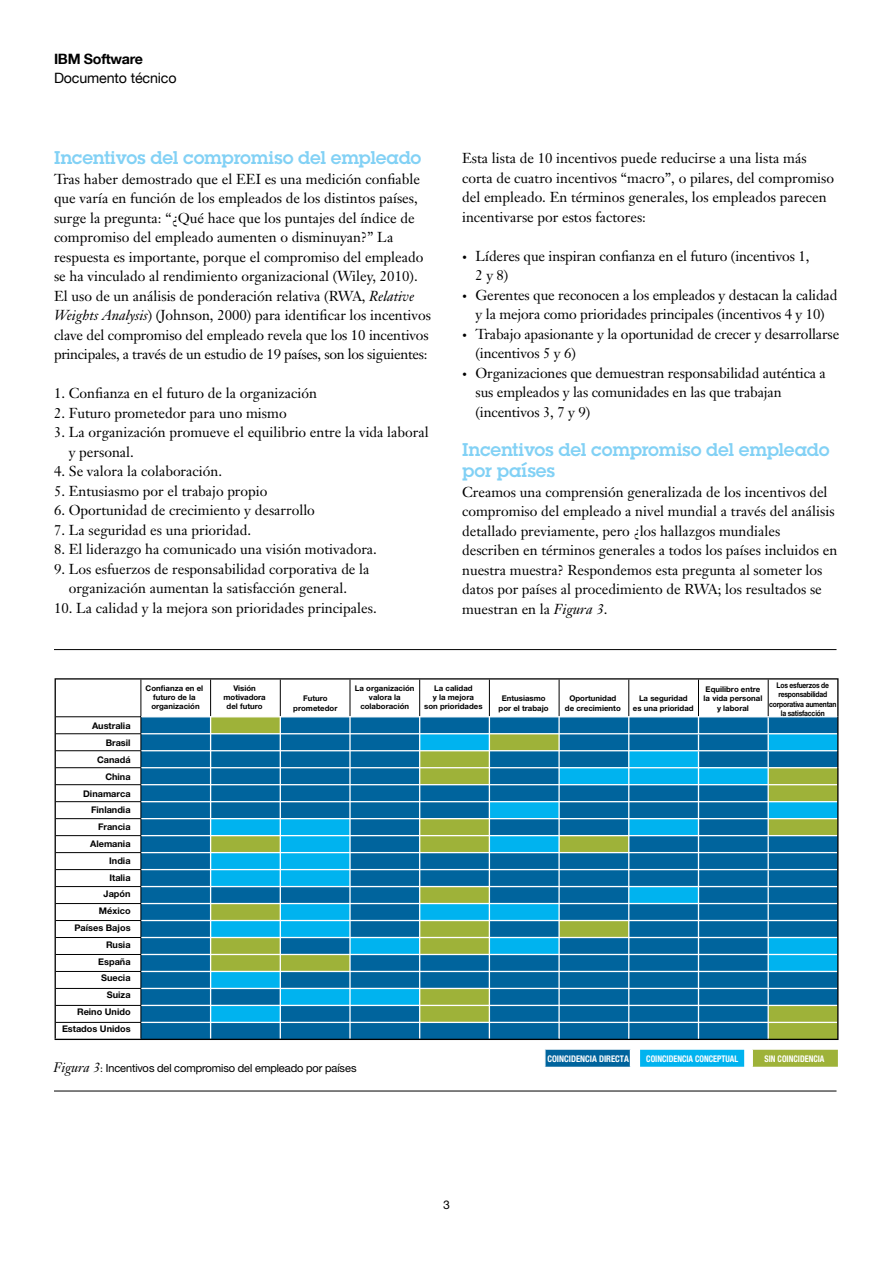
<style>
.page{position:relative;width:893px;height:1263px;background:#fff}
.page>*{position:absolute;margin:0;border:0;box-sizing:border-box;transform-origin:0 0}
.t1{font:18px/21px "Lubalin Demifor IBM";color:#82d1f5}
.t2{font:14.25px/19.5px "Janson Text LT Pro";color:#000}
.t3{font:14.25px "Helvetica Neue LT Com";letter-spacing:-.01em;color:#000}
.t4{font:700 14.25px "Helvetica Neue LT Com";letter-spacing:-.02em;color:#000}
.t5{font:12px "Helv Neuefor IBM";color:#000}
.t6{font:11.25px "Helv Neuefor IBM";letter-spacing:-.005em;color:#000}
.t7{font:700 9.15px/16.8px "Helvetica Neue LT Com";color:#000;text-align:right}
.t8{font:700 condensed 9.15px "Helvetica Neue LT Com";color:#fff;scale:.9 1}
.t9{font:700 condensed 9.15px "Helvetica Neue LT Com";color:#fff;scale:.95 1}
.t10{font:700 7.8px/9.4px "Helvetica Neue LT Com";color:#000;text-align:center}
.t11{font:700 7.8px/9.4px "Helvetica Neue LT Com";letter-spacing:-.025em;color:#000;text-align:center;scale:.86 1}
.s1{font-style:italic}
.s2{font-size:9.75px}
.s3{font-family:"Janson Text LT Pro";font-style:italic;font-size:13.5px}
.s4{font-family:"Janson Text LT Pro"}
</style>
<div class="page">
<hr style="left:54px;top:649px;width:782px;height:1px;background:#000">
<hr style="left:54px;top:1091px;width:782px;height:1px;background:#000">
<svg style="left:55px;top:717px;width:1px;height:322px"></svg>
<hr style="left:837px;top:679px;width:1px;height:38px;background:#000">
<hr style="left:768px;top:678px;width:70px;height:1px;background:#000">
<svg style="left:740px;top:678px;width:28px;height:1px"></svg>
<hr style="left:698px;top:678px;width:42px;height:1px;background:#000">
<hr style="left:654px;top:678px;width:44px;height:1px;background:#000">
<svg style="left:629px;top:678px;width:25px;height:1px"></svg>
<hr style="left:559px;top:678px;width:70px;height:1px;background:#000">
<hr style="left:489px;top:678px;width:68px;height:1px;background:#000">
<hr style="left:420px;top:678px;width:69px;height:1px;background:#000">
<hr style="left:350px;top:678px;width:70px;height:1px;background:#000">
<hr style="left:280px;top:678px;width:70px;height:1px;background:#000">
<hr style="left:211px;top:678px;width:69px;height:1px;background:#000">
<hr style="left:141px;top:678px;width:70px;height:1px;background:#000">
<hr style="left:55px;top:679px;width:1px;height:38px;background:#000">
<hr style="left:55px;top:678px;width:86px;height:1px;background:#000">
<hr style="left:698px;top:679px;width:1px;height:37px;background:#000">
<hr style="left:628px;top:679px;width:1px;height:37px;background:#000">
<hr style="left:559px;top:679px;width:1px;height:37px;background:#000">
<hr style="left:489px;top:679px;width:1px;height:37px;background:#000">
<hr style="left:419px;top:679px;width:1px;height:37px;background:#000">
<hr style="left:350px;top:679px;width:1px;height:37px;background:#000">
<hr style="left:280px;top:679px;width:1px;height:37px;background:#000">
<hr style="left:210px;top:679px;width:1px;height:37px;background:#000">
<hr style="left:141px;top:679px;width:1px;height:37px;background:#000">
<hr style="left:56px;top:1022px;width:85px;height:1px;background:#000">
<hr style="left:56px;top:1005px;width:85px;height:1px;background:#000">
<hr style="left:56px;top:988px;width:85px;height:1px;background:#000">
<hr style="left:56px;top:971px;width:85px;height:1px;background:#000">
<hr style="left:56px;top:954px;width:85px;height:1px;background:#000">
<hr style="left:56px;top:937px;width:85px;height:1px;background:#000">
<hr style="left:56px;top:920px;width:85px;height:1px;background:#000">
<hr style="left:56px;top:903px;width:85px;height:1px;background:#000">
<hr style="left:56px;top:886px;width:85px;height:1px;background:#000">
<hr style="left:56px;top:869px;width:85px;height:1px;background:#000">
<hr style="left:56px;top:852px;width:85px;height:1px;background:#000">
<hr style="left:56px;top:835px;width:85px;height:1px;background:#000">
<hr style="left:56px;top:818px;width:85px;height:1px;background:#000">
<hr style="left:56px;top:801px;width:85px;height:1px;background:#000">
<hr style="left:56px;top:784px;width:85px;height:1px;background:#000">
<hr style="left:56px;top:767px;width:85px;height:1px;background:#000">
<hr style="left:56px;top:750px;width:85px;height:1px;background:#000">
<hr style="left:56px;top:733px;width:85px;height:1px;background:#000">
<hr style="left:56px;top:716px;width:85px;height:1px;background:#000">
<svg style="left:140px;top:715px;width:698px;height:352px;background:#358dab"></svg>
<hr style="left:768px;top:679px;width:1px;height:37px;background:#000">
<svg style="left:767px;top:972px;width:2px;height:33px"></svg>
<svg style="left:767px;top:836px;width:2px;height:101px"></svg>
<svg style="left:698px;top:734px;width:1px;height:33px"></svg>
<hr style="left:768px;top:1039px;width:70px;height:1px;background:#000">
<svg style="left:767px;top:717px;width:2px;height:50px"></svg>
<svg style="left:837px;top:717px;width:1px;height:322px"></svg>
<hr style="left:489px;top:1039px;width:68px;height:1px;background:#000">
<hr style="left:420px;top:1039px;width:69px;height:1px;background:#000">
<hr style="left:350px;top:1039px;width:70px;height:1px;background:#000">
<hr style="left:280px;top:1039px;width:70px;height:1px;background:#000">
<hr style="left:211px;top:1039px;width:69px;height:1px;background:#000">
<hr style="left:141px;top:1039px;width:70px;height:1px;background:#000">
<hr style="left:55px;top:1039px;width:86px;height:1px;background:#000">
<svg style="left:141px;top:717px;width:1px;height:322px"></svg>
<p class="t4" style="left:54px;top:50px;width:90px">IBM Software</p>
<p class="t3" style="left:54px;top:69px;width:124px">Documento técnico</p>
<p class="t1" style="left:54px;top:147px;width:369px">Incentivos del compromiso del empleado</p>
<p class="t2" style="left:54px;top:169px;width:379px">Tras haber demostrado que el EEI es una medición confiable que varía en función de los empleados de los distintos países, surge la pregunta: “¿Qué hace que los puntajes del índice de compromiso del empleado aumenten o disminuyan?” La respuesta es importante, porque el compromiso del empleado se ha vinculado al rendimiento organizacional (Wiley, 2010).<br>El uso de un análisis de ponderación relativa (RWA, <span class="s1">Relative Weights Analysis</span>) (Johnson, 2000) para identificar los incentivos clave del compromiso del empleado revela que los 10 incentivos principales, a través de un estudio de 19 países, son los siguientes:</p>
<p class="t2" style="left:54px;top:384px;width:265px">1. Confianza en el futuro de la organización</p>
<p class="t2" style="left:54px;top:403px;width:234px">2. Futuro prometedor para uno mismo</p>
<p class="t2" style="left:69px;top:423px;width:361px;text-indent:-15px">3. La organización promueve el equilibrio entre la vida laboral y personal.</p>
<p class="t2" style="left:54px;top:462px;width:170px">4. Se valora la colaboración.</p>
<p class="t2" style="left:54px;top:481px;width:215px">5. Entusiasmo por el trabajo propio</p>
<p class="t2" style="left:54px;top:501px;width:262px">6. Oportunidad de crecimiento y desarrollo</p>
<p class="t2" style="left:54px;top:520px;width:199px">7. La seguridad es una prioridad.</p>
<p class="t2" style="left:54px;top:540px;width:324px">8. El liderazgo ha comunicado una visión motivadora.</p>
<p class="t2" style="left:54px;top:559px;width:317px;text-align:center">9. Los esfuerzos de responsabilidad corporativa de la organización aumentan la satisfacción general.</p>
<p class="t2" style="left:54px;top:598px;width:324px">10. La calidad y la mejora son prioridades principales.</p>
<p class="t2" style="left:462px;top:149px;width:373px">Esta lista de 10 incentivos puede reducirse a una lista más corta de cuatro incentivos “macro”, o pilares, del compromiso del empleado. En términos generales, los empleados parecen incentivarse por estos factores:</p>
<p class="t2" style="left:476px;top:246px;width:335px;text-indent:-14px"><span class="s2">•</span> Líderes que inspiran confianza en el futuro (incentivos 1,<br>2 y 8)</p>
<p class="t2" style="left:462px;top:285px;width:377px;text-align:center"><span class="s2">•</span> Gerentes que reconocen a los empleados y destacan la calidad y la mejora como prioridades principales (incentivos 4 y 10)</p>
<p class="t2" style="left:476px;top:324px;width:365px;text-indent:-14px"><span class="s2">•</span> Trabajo apasionante y la oportunidad de crecer y desarrollarse (incentivos 5 y 6)</p>
<p class="t2" style="left:476px;top:363px;width:352px;text-indent:-14px"><span class="s2">•</span> Organizaciones que demuestran responsabilidad auténtica a sus empleados y las comunidades en las que trabajan (incentivos 3, 7 y 9)</p>
<p class="t1" style="left:462px;top:439px;width:369px">Incentivos del compromiso del empleado por países</p>
<p class="t2" style="left:462px;top:482px;width:377px">Creamos una comprensión generalizada de los incentivos del compromiso del empleado a nivel mundial a través del análisis detallado previamente, pero ¿los hallazgos mundiales describen en términos generales a todos los países incluidos en nuestra muestra? Respondemos esta pregunta al someter los datos por países al procedimiento de RWA; los resultados se muestran en la <span class="s1">Figura 3</span>.</p>
<p class="t7" style="left:62px;top:717px;width:70px">Australia<br>Brasil<br>Canadá<br>China<br>Dinamarca<br>Finlandia<br>Francia<br>Alemania<br>India<br>Italia<br>Japón<br>México<br>Países Bajos<br>Rusia<br>España<br>Suecia<br>Suiza<br>Reino Unido<br>Estados Unidos</p>
<p class="t10" style="left:146px;top:683px;width:59px">Confianza en el futuro de la organización</p>
<p class="t10" style="left:223px;top:683px;width:44px">Visión motivadora del futuro</p>
<p class="t10" style="left:293px;top:693px;width:46px">Futuro prometedor</p>
<p class="t10" style="left:355px;top:683px;width:61px">La organización valora la colaboración</p>
<p class="t10" style="left:424px;top:683px;width:60px">La calidad<br>y la mejora<br>son prioridades</p>
<p class="t10" style="left:499px;top:693px;width:52px">Entusiasmo por el trabajo</p>
<p class="t10" style="left:565px;top:693px;width:57px">Oportunidad de crecimiento</p>
<p class="t10" style="left:633px;top:693px;width:62px">La seguridad<br>es una prioridad</p>
<p class="t10" style="left:704px;top:684px;width:60px">Equilibro entre la vida personal y laboral</p>
<p class="t11" style="left:769px;top:680px;width:80px">Los esfuerzos de responsabilidad corporativa aumentan la satisfacción</p>
<p class="t6" style="left:53px;top:1061px;width:305px"><span class="s3">Figura 3</span><span class="s4">:</span> Incentivos del compromiso del empleado por países</p>
<p class="t5" style="left:443px;top:1197px;width:8px">3</p>
<p class="t9" style="left:547px;top:1053px;width:87px">COINCIDENCIA DIRECTA</p>
<p class="t8" style="left:646px;top:1053px;width:104px">COINCIDENCIA CONCEPTUAL</p>
<p class="t8" style="left:764px;top:1053px;width:68px">SIN COINCIDENCIA</p>
</div>
